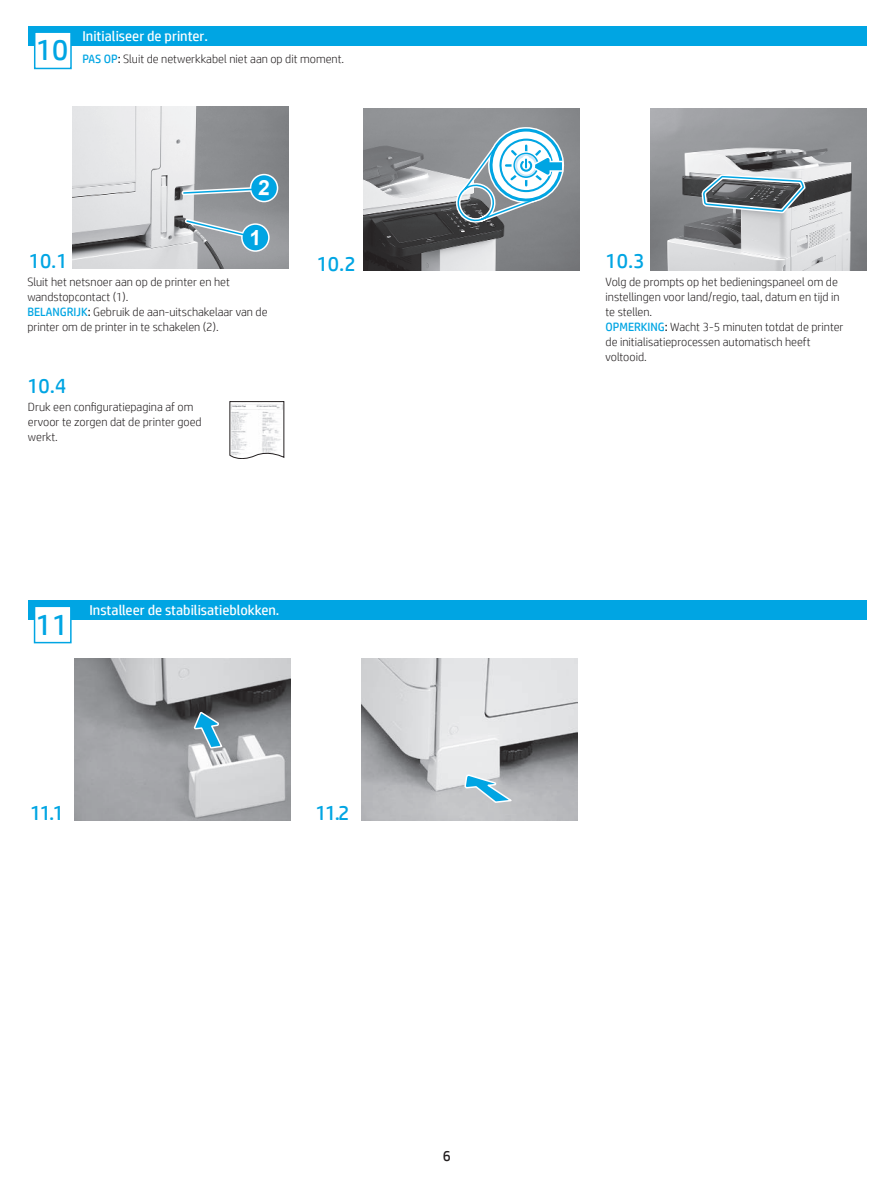
<style>
.page{position:relative;width:893px;height:1188px;background:#fff}
.page>*{position:absolute;margin:0;border:0;box-sizing:border-box;transform-origin:0 0}
.Language_10{font:30px "HP Simplified";color:#00a5e3}
.Language_10-2{font:21px "HP Simplified";color:#00a5e3}
.t1{font:15px "HP Simplified";color:#231f20}
.Language_10-3{font:14.25px "HP Simplified";color:#fff}
.Language_10-4{font:300 12px/15px "HP Simplified";color:#231f20}
.s1{font-weight:400;color:#00a5e3}
.s2{font-weight:400}
</style>
<div class="page">
<img style="left:73px;top:107px;width:216px;height:162px">
<div style="left:242px;top:224px;width:27px;height:27px;background:#00a5e3;border-radius:50%"></div>
<div style="left:241px;top:223px;width:29px;height:29px;border:2px solid #fff;border-radius:50%"></div>
<svg style="left:250px;top:174px;width:28px;height:28px"></svg>
<div style="left:250px;top:174px;width:28px;height:28px;border:2px solid #fff;border-radius:50%"></div>
<img style="left:363px;top:109px;width:216px;height:162px">
<svg style="left:453px;top:124px;width:114px;height:104px"></svg>
<img style="left:651px;top:109px;width:216px;height:162px">
<svg style="left:700px;top:172px;width:108px;height:44px;background:#849197"></svg>
<img style="left:74px;top:658px;width:216px;height:162px">
<svg style="left:193px;top:711px;width:31px;height:38px"></svg>
<img style="left:362px;top:658px;width:216px;height:162px">
<svg style="left:463px;top:773px;width:52px;height:31px;background:#9dc3d3"></svg>
<div style="left:28px;top:26px;width:839px;height:20px;background:#00a5e3"></div>
<div style="left:34px;top:31px;width:38px;height:38px;background:#fff;border:2px solid #00a5e3"></div>
<div style="left:28px;top:600px;width:839px;height:20px;background:#00a5e3"></div>
<div style="left:34px;top:606px;width:38px;height:37px;background:#fff;border:2px solid #00a5e3"></div>
<svg style="left:229px;top:401px;width:55px;height:58px"></svg>
<svg style="left:182px;top:216px;width:76px;height:29px"></svg>
<svg style="left:179px;top:180px;width:90px;height:18px;background:#81abbc"></svg>
<p class="Language_10" style="left:36px;top:30px;width:34px">10</p>
<p class="Language_10-3" style="left:82px;top:27px;width:127px">Initialiseer de printer.</p>
<p class="Language_10-4" style="left:82px;top:51px;width:263px"><span class="s1">PAS OP</span><span class="s2">:</span> Sluit de netwerkkabel niet aan op dit moment.</p>
<p class="Language_10-2" style="left:29px;top:247px;width:41px">10.1</p>
<p class="Language_10-2" style="left:317px;top:250px;width:41px">10.2</p>
<p class="Language_10-4" style="left:27px;top:274px;width:204px">Sluit het netsnoer aan op de printer en het wandstopcontact (1).</p>
<p class="Language_10-4" style="left:27px;top:304px;width:242px"><span class="s1">BELANGRIJK</span><span class="s2">:</span> Gebruik de aan-uitschakelaar van de printer om de printer in te schakelen (2).</p>
<p class="Language_10-2" style="left:27px;top:372px;width:41px">10.4</p>
<p class="Language_10-4" style="left:28px;top:399px;width:175px">Druk een configuratiepagina af om ervoor te zorgen dat de printer goed werkt.</p>
<p class="Language_10" style="left:36px;top:605px;width:34px">11</p>
<p class="Language_10-3" style="left:89px;top:601px;width:192px">Installeer de stabilisatieblokken.</p>
<p class="Language_10-2" style="left:30px;top:799px;width:35px">11.1</p>
<p class="Language_10-2" style="left:316px;top:799px;width:35px">11.2</p>
<p class="t1" style="left:443px;top:1146px;width:10px">6</p>
<p class="Language_10-2" style="left:606px;top:247px;width:41px">10.3</p>
<p class="Language_10-4" style="left:606px;top:274px;width:235px">Volg de prompts op het bedieningspaneel om de instellingen voor land/regio, taal, datum en tijd in te stellen.</p>
<p class="Language_10-4" style="left:606px;top:319px;width:239px"><span class="s1">OPMERKING</span><span class="s2">:</span> Wacht 3-5 minuten totdat de printer de initialisatieprocessen automatisch heeft voltooid.</p>
</div>
